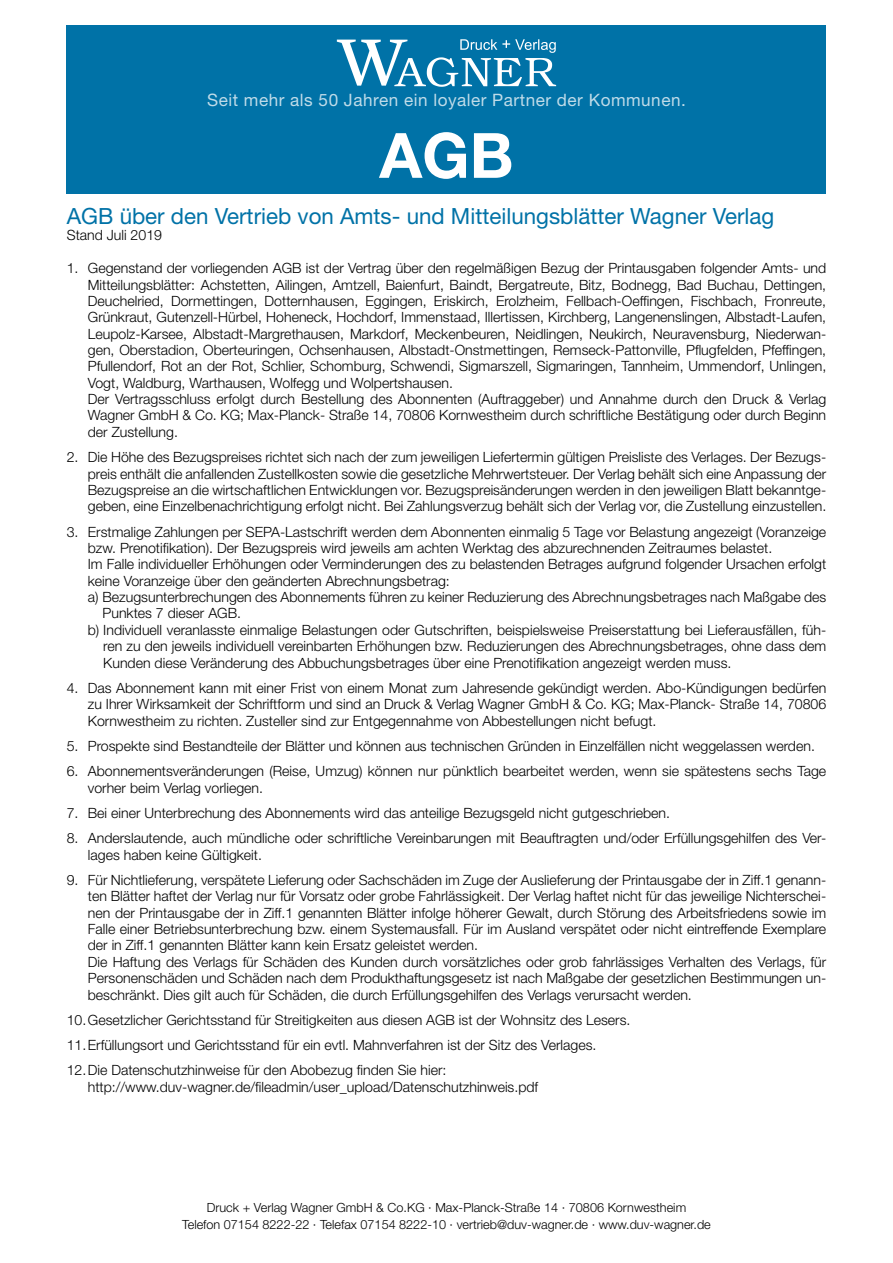
<style>
.page{position:relative;width:893px;height:1263px;background:#fff}
.page>*{position:absolute;margin:0;border:0;box-sizing:border-box;transform-origin:0 0}
.t1{font:700 62.55px "Helvetica Neue LT Std";color:#fff}
.t2{font:22.35px "Helvetica Neue LT Std";color:#0072a7}
.t3{font:17.1px "Helvetica Neue LT Std";letter-spacing:.03em;color:#fff}
.t4{font:300 14.1px/16.4px "Helvetica Neue LT Std";color:#000}
.t5{font:300 12.6px/17.9px "Helvetica Neue LT Std";color:#000;text-align:center}
</style>
<div class="page">
<div style="left:67px;top:25px;width:759px;height:168px;background:#0072a7"></div>
<svg style="left:337px;top:39px;width:219px;height:48px"></svg>
<p class="t3" style="left:207px;top:90px;width:480px">Seit mehr als 50 Jahren ein loyaler Partner der Kommunen.</p>
<h1 class="t1" style="left:379px;top:117px;width:136px">AGB</h1>
<h2 class="t2" style="left:67px;top:203px;width:709px">AGB über den Vertrieb von Amts- und Mitteilungsblätter Wagner Verlag</h2>
<p class="t4" style="left:67px;top:227px;width:97px">Stand Juli 2019</p>
<p class="t4" style="left:88px;top:260px;width:740px;text-indent:-21px">1. Gegenstand der vorliegenden AGB ist der Vertrag über den regelmäßigen Bezug der Printausgaben folgender Amts- und Mitteilungsblätter: Achstetten, Ailingen, Amtzell, Baienfurt, Baindt, Bergatreute, Bitz, Bodnegg, Bad Buchau, Dettingen, Deuchelried, Dormettingen, Dotternhausen, Eggingen, Eriskirch, Erolzheim, Fellbach-Oeffingen, Fischbach, Fronreute, Grünkraut, Gutenzell-Hürbel, Hoheneck, Hochdorf, Immenstaad, Illertissen, Kirchberg, Langenenslingen, Albstadt-Laufen, Leupolz-Karsee, Albstadt-Margrethausen, Markdorf, Meckenbeuren, Neidlingen, Neukirch, Neuravensburg, Niederwan&shy;gen, Oberstadion, Oberteuringen, Ochsenhausen, Albstadt-Onstmettingen, Remseck-Pattonville, Pflugfelden, Pfeffingen, Pfullendorf, Rot an der Rot, Schlier, Schomburg, Schwendi, Sigmarszell, Sigmaringen, Tannheim, Ummendorf, Unlingen, Vogt, Waldburg, Warthausen, Wolfegg und Wolpertshausen.<br>Der Vertragsschluss erfolgt durch Bestellung des Abonnenten (Auftraggeber) und Annahme durch den Druck &amp; Verlag Wagner GmbH &amp; Co. KG; Max-Planck- Straße 14, 70806 Kornwestheim durch schriftliche Bestätigung oder durch Beginn der Zustellung.</p>
<p class="t4" style="left:88px;top:449px;width:740px;text-align:justify;text-indent:-21px">2. Die Höhe des Bezugspreises richtet sich nach der zum jeweiligen Liefertermin gültigen Preisliste des Verlages. Der Bezugs&shy;preis enthält die anfallenden Zustellkosten sowie die gesetzliche Mehrwertsteuer. Der Verlag behält sich eine Anpassung der Bezugspreise an die wirtschaftlichen Entwicklungen vor. Bezugspreisänderungen werden in den jeweiligen Blatt bekanntge&shy;geben, eine Einzelbenachrichtigung erfolgt nicht. Bei Zahlungsverzug behält sich der Verlag vor, die Zustellung einzustellen.</p>
<p class="t4" style="left:67px;top:523px;width:761px">3. Erstmalige Zahlungen per SEPA-Lastschrift werden dem Abonnenten einmalig 5 Tage vor Belastung angezeigt (Voranzeige</p>
<p class="t4" style="left:88px;top:539px;width:686px">bzw. Prenotifikation). Der Bezugspreis wird jeweils am achten Werktag des abzurechnenden Zeitraumes belastet.</p>
<p class="t4" style="left:88px;top:556px;width:740px">Im Falle individueller Erhöhungen oder Verminderungen des zu belastenden Betrages aufgrund folgender Ursachen erfolgt</p>
<p class="t4" style="left:88px;top:572px;width:364px">keine Voranzeige über den geänderten Abrechnungsbetrag:</p>
<p class="t4" style="left:88px;top:589px;width:740px">a) Bezugsunterbrechungen des Abonnements führen zu keiner Reduzierung des Abrechnungsbetrages nach Maßgabe des</p>
<p class="t4" style="left:103px;top:605px;width:140px">Punktes 7 dieser AGB.</p>
<p class="t4" style="left:88px;top:621px;width:740px">b) Individuell veranlasste einmalige Belastungen oder Gutschriften, beispielsweise Preiserstattung bei Lieferausfällen, füh-</p>
<p class="t4" style="left:103px;top:638px;width:724px">ren zu den jeweils individuell vereinbarten Erhöhungen bzw. Reduzierungen des Abrechnungsbetrages, ohne dass dem</p>
<p class="t4" style="left:103px;top:654px;width:630px">Kunden diese Veränderung des Abbuchungsbetrages über eine Prenotifikation angezeigt werden muss.</p>
<p class="t4" style="left:88px;top:679px;width:740px;text-align:justify;text-indent:-21px">4. Das Abonnement kann mit einer Frist von einem Monat zum Jahresende gekündigt werden. Abo-Kündigungen bedürfen zu Ihrer Wirksamkeit der Schriftform und sind an Druck &amp; Verlag Wagner GmbH &amp; Co. KG; Max-Planck- Straße 14, 70806<br>Kornwestheim zu richten. Zusteller sind zur Entgegennahme von Abbestellungen nicht befugt.</p>
<p class="t4" style="left:67px;top:737px;width:750px">5. Prospekte sind Bestandteile der Blätter und können aus technischen Gründen in Einzelfällen nicht weggelassen werden.</p>
<p class="t4" style="left:88px;top:763px;width:740px;text-indent:-21px">6. Abonnementsveränderungen (Reise, Umzug) können nur pünktlich bearbeitet werden, wenn sie spätestens sechs Tage vorher beim Verlag vorliegen.</p>
<p class="t4" style="left:67px;top:804px;width:605px">7. Bei einer Unterbrechung des Abonnements wird das anteilige Bezugsgeld nicht gutgeschrieben.</p>
<p class="t4" style="left:88px;top:830px;width:740px;text-indent:-21px">8. Anderslautende, auch mündliche oder schriftliche Vereinbarungen mit Beauftragten und/oder Erfüllungsgehilfen des Ver&shy;lages haben keine Gültigkeit.</p>
<p class="t4" style="left:88px;top:871px;width:740px;text-indent:-21px">9. Für Nichtlieferung, verspätete Lieferung oder Sachschäden im Zuge der Auslieferung der Printausgabe der in Ziff.1 genann&shy;ten Blätter haftet der Verlag nur für Vorsatz oder grobe Fahrlässigkeit. Der Verlag haftet nicht für das jeweilige Nichterschei&shy;nen der Printausgabe der in Ziff.1 genannten Blätter infolge höherer Gewalt, durch Störung des Arbeitsfriedens sowie im Falle einer Betriebsunterbrechung bzw. einem Systemausfall. Für im Ausland verspätet oder nicht eintreffende Exemplare der in Ziff.1 genannten Blätter kann kein Ersatz geleistet werden.<br>Die Haftung des Verlags für Schäden des Kunden durch vorsätzliches oder grob fahrlässiges Verhalten des Verlags, für Personenschäden und Schäden nach dem Produkthaftungsgesetz ist nach Maßgabe der gesetzlichen Bestimmungen un&shy;beschränkt. Dies gilt auch für Schäden, die durch Erfüllungsgehilfen des Verlags verursacht werden.</p>
<p class="t4" style="left:67px;top:1007px;width:565px;line-height:25.3px">10.Gesetzlicher Gerichtsstand für Streitigkeiten aus diesen AGB ist der Wohnsitz des Lesers.<br>11.Erfüllungsort und Gerichtsstand für ein evtl. Mahnverfahren ist der Sitz des Verlages.<br>12.Die Datenschutzhinweise für den Abobezug finden Sie hier:</p>
<p class="t4" style="left:88px;top:1078px;width:452px">http://www.duv-wagner.de/fileadmin/user_upload/Datenschutzhinweis.pdf</p>
<p class="t5" style="left:182px;top:1198px;width:530px">Druck + Verlag Wagner GmbH &amp; Co.KG · Max-Planck-Straße 14 · 70806 Kornwestheim<br>Telefon 07154 8222-22 · Telefax 07154 8222-10 · vertrieb@duv-wagner.de · www.duv-wagner.de</p>
</div>
